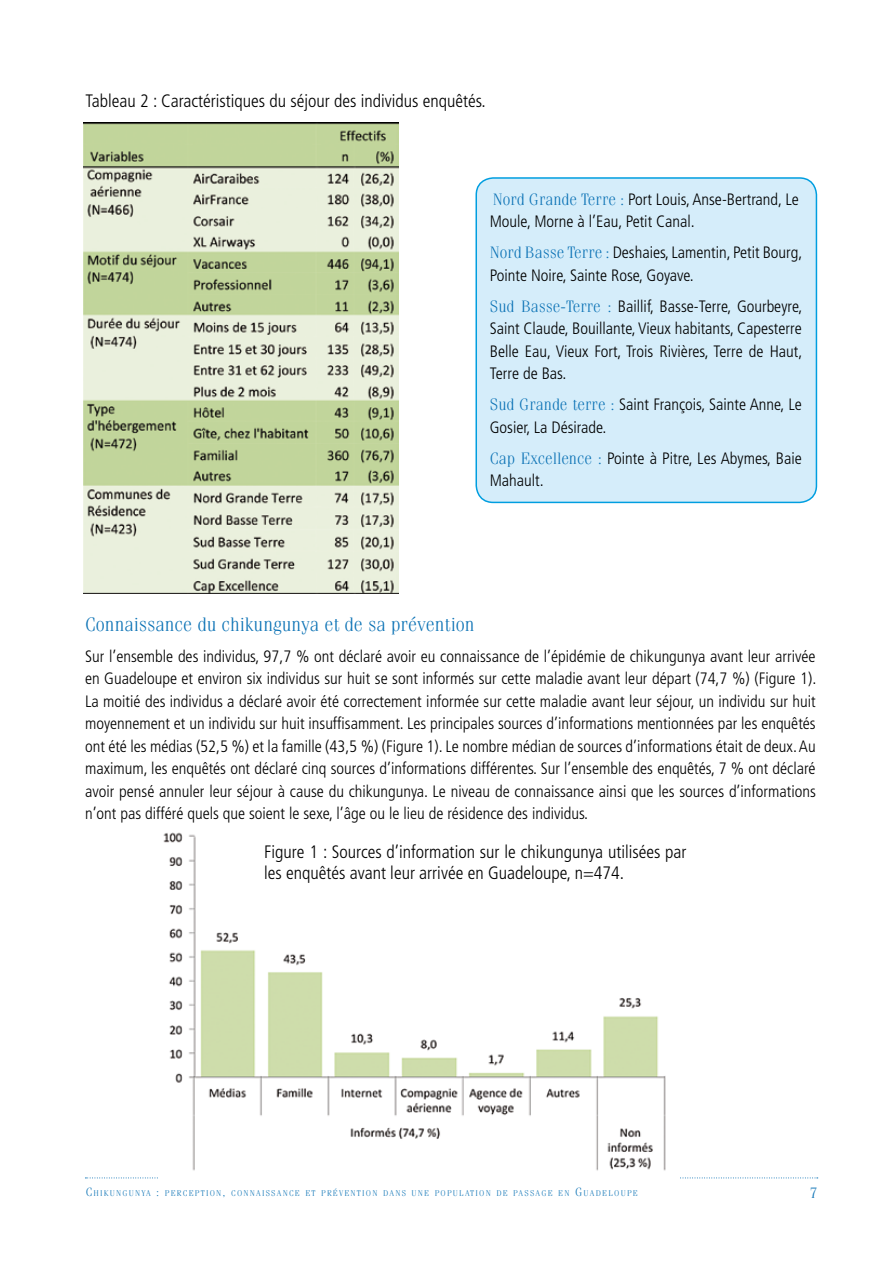
<style>
.page{position:relative;width:893px;height:1263px;background:#fff}
.page>*{position:absolute;margin:0;border:0;box-sizing:border-box;transform-origin:0 0}
.t1{font:300 19.5px "Fenice";color:#0b72b5}
.t2{font:300 condensed 18px/21.6px "Frutiger";color:#000}
.t3{font:300 condensed 16.5px/22.5px "Frutiger";color:#000}
.t4{font:300 15px "Fenice";color:#0b72b5}
.t5{font:300 8.4px "Fenice";letter-spacing:.145em;color:#0b72b5}
.s1{font-family:"Fenice";font-stretch:normal;color:#0b72b5}
.s2{font-size:12px}
</style>
<div class="page">
<svg style="left:85px;top:1177px;width:733px;height:1px"></svg>
<img style="left:84px;top:123px;width:315px;height:471px">
<div style="left:476px;top:178px;width:340px;height:324px;background:#d5edfa;border-radius:17px"></div>
<div style="left:475px;top:177px;width:342px;height:326px;border:2px solid #009ee0;border-radius:17px"></div>
<img style="left:159px;top:832px;width:520px;height:346px">
<p class="t2" style="left:85px;top:90px;width:402px">Tableau 2 : Caractéristiques du séjour des individus enquêtés.</p>
<p class="t3" style="left:490px;top:188px;width:311px"><span class="s1">Nord Grande Terre :</span> Port Louis, Anse-Bertrand, Le<br>Moule, Morne à l’Eau, Petit Canal.</p>
<p class="t3" style="left:490px;top:241px;width:314px"><span class="s1">Nord Basse Terre :</span> Deshaies, Lamentin, Petit Bourg,<br>Pointe Noire, Sainte Rose, Goyave.</p>
<p class="t3" style="left:490px;top:295px;width:314px;text-align:justify"><span class="s1">Sud Basse-Terre :</span> Baillif, Basse-Terre, Gourbeyre, Saint Claude, Bouillante, Vieux habitants, Capesterre Belle Eau, Vieux Fort, Trois Rivières, Terre de Haut, Terre de Bas.</p>
<p class="t3" style="left:490px;top:393px;width:314px"><span class="s1">Sud Grande terre :</span> Saint François, Sainte Anne, Le<br>Gosier, La Désirade.</p>
<p class="t3" style="left:490px;top:447px;width:313px"><span class="s1">Cap Excellence :</span> Pointe à Pitre, Les Abymes, Baie<br>Mahault.</p>
<p class="t1" style="left:85px;top:613px;width:391px">Connaissance du chikungunya et de sa prévention</p>
<p class="t3" style="left:85px;top:645px;width:733px;text-align:justify">Sur l’ensemble des individus, 97,7 % ont déclaré avoir eu connaissance de l’épidémie de chikungunya avant leur arrivée en Guadeloupe et environ six individus sur huit se sont informés sur cette maladie avant leur départ (74,7 %) (Figure 1).<br>La moitié des individus a déclaré avoir été correctement informée sur cette maladie avant leur séjour, un individu sur huit moyennement et un individu sur huit insuffisamment. Les principales sources d’informations mentionnées par les enquêtés ont été les médias (52,5 %) et la famille (43,5 %) (Figure 1). Le nombre médian de sources d’informations était de deux. Au maximum, les enquêtés ont déclaré cinq sources d’informations différentes. Sur l’ensemble des enquêtés, 7 % ont déclaré avoir pensé annuler leur séjour à cause du chikungunya. Le niveau de connaissance ainsi que les sources d’informations n’ont pas différé quels que soient le sexe, l’âge ou le lieu de résidence des individus.</p>
<p class="t2" style="left:264px;top:841px;width:424px">Figure 1 : Sources d’information sur le chikungunya utilisées par les enquêtés avant leur arrivée en Guadeloupe, n=474.</p>
<p class="t5" style="left:86px;top:1188px;width:554px"><span class="s2">C</span>HIKUNGUNYA <span class="s2">:</span> PERCEPTION<span class="s2">,</span> CONNAISSANCE ET PRÉVENTION DANS UNE POPULATION DE PASSAGE EN <span class="s2">G</span>UADELOUPE</p>
<p class="t4" style="left:809px;top:1184px;width:9px">7</p>
</div>
